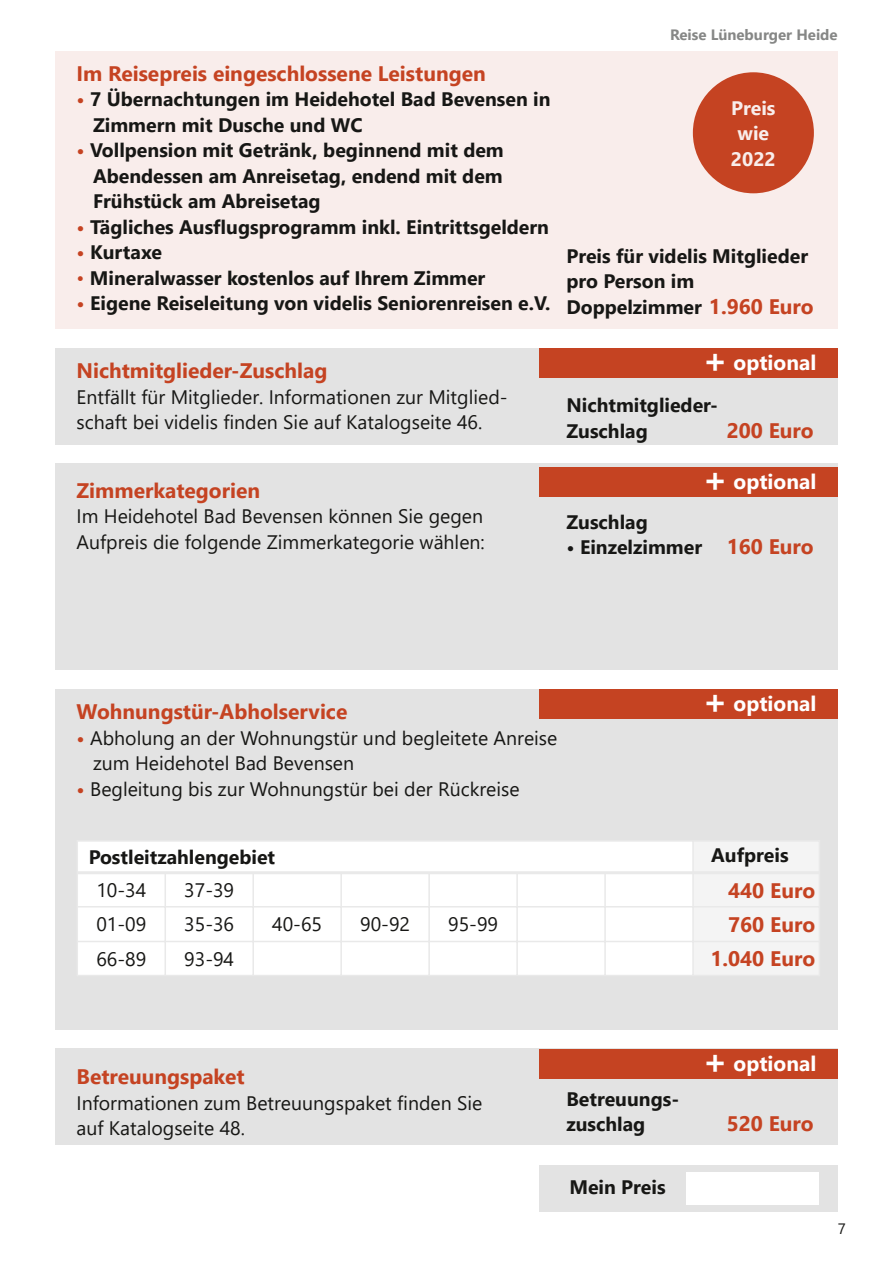
<style>
.page{position:relative;width:893px;height:1263px;background:#fff}
.page>*{position:absolute;margin:0;border:0;box-sizing:border-box;transform-origin:0 0}
.t1{font:700 21px "Segoe UI";color:#c54322}
.t2{font:700 21px "Segoe UI";color:#fff}
.t3{font:700 19.5px/25.5px "Segoe UI";color:#171715}
.t4{font:19.5px/25.5px "Segoe UI";color:#171715}
.t5{font:700 19.5px/25.5px "Segoe UI";color:#f9edeb;text-align:center}
.t6{font:700 15px "Segoe UI";color:#868786}
.t7{font:15px "Segoe UI";color:#171715}
.s1{color:#c54322}
.s2{font-weight:400;color:#c54322}
.s3{font-size:21px;color:#c54322}
.s4{font-size:36px}
.s5{font-weight:700;color:#c54322}
</style>
<div class="page">
<hr style="left:0;top:992px;width:1px;height:271px;background:#c54322">
<div style="left:55px;top:51px;width:783px;height:278px;background:#f9edeb"></div>
<div style="left:55px;top:348px;width:783px;height:97px;background:#e3e3e3"></div>
<div style="left:55px;top:463px;width:783px;height:207px;background:#e3e3e3"></div>
<div style="left:55px;top:689px;width:783px;height:340px;background:#e3e3e3"></div>
<div style="left:78px;top:842px;width:614px;height:133px;background:#fff"></div>
<div style="left:693px;top:841px;width:126px;height:134px;background:#f4f4f4"></div>
<hr style="left:77px;top:840px;width:1px;height:136px;background:#e9e9e9">
<hr style="left:819px;top:840px;width:1px;height:136px;background:#e9e9e9">
<hr style="left:692px;top:841px;width:2px;height:134px;background:#e9e9e9">
<hr style="left:164px;top:873px;width:2px;height:102px;background:#e9e9e9">
<hr style="left:252px;top:873px;width:2px;height:102px;background:#e9e9e9">
<hr style="left:340px;top:873px;width:2px;height:102px;background:#e9e9e9">
<hr style="left:428px;top:873px;width:2px;height:102px;background:#e9e9e9">
<hr style="left:516px;top:873px;width:2px;height:102px;background:#e9e9e9">
<hr style="left:604px;top:873px;width:2px;height:102px;background:#e9e9e9">
<hr style="left:77px;top:840px;width:742px;height:2px;background:#e9e9e9">
<hr style="left:77px;top:906px;width:742px;height:1px;background:#e9e9e9">
<hr style="left:77px;top:941px;width:742px;height:1px;background:#e9e9e9">
<hr style="left:77px;top:975px;width:742px;height:1px;background:#e9e9e9">
<hr style="left:77px;top:871px;width:742px;height:3px;background:#e9e9e9">
<div style="left:55px;top:1049px;width:783px;height:96px;background:#e3e3e3"></div>
<div style="left:539px;top:1165px;width:298px;height:47px;background:#e3e3e3"></div>
<div style="left:539px;top:689px;width:299px;height:30px;background:#c54322"></div>
<div style="left:539px;top:467px;width:299px;height:30px;background:#c54322"></div>
<div style="left:539px;top:348px;width:299px;height:30px;background:#c54322"></div>
<div style="left:539px;top:1049px;width:299px;height:29px;background:#c54322"></div>
<div style="left:686px;top:1171px;width:133px;height:33px;background:#fff"></div>
<div style="left:693px;top:72px;width:121px;height:121px;background:#c54322;border-radius:50%"></div>
<p class="t1" style="left:77px;top:66px;width:411px">Im Reisepreis eingeschlossene Leistungen</p>
<p class="t3" style="left:93px;top:89px;width:459px;text-indent:-16px"><span class="s1">•</span> 7 Übernachtungen im Heidehotel Bad Bevensen in<br>Zimmern mit Dusche und WC</p>
<p class="t3" style="left:93px;top:140px;width:412px;text-align:justify;text-indent:-16px"><span class="s1">•</span> Vollpension mit Getränk, beginnend mit dem Abendessen am Anreisetag, endend mit dem Frühstück am Abreisetag</p>
<p class="t3" style="left:77px;top:216px;width:474px"><span class="s1">•</span> Tägliches Ausflugsprogramm inkl. Eintrittsgeldern</p>
<p class="t3" style="left:77px;top:242px;width:87px"><span class="s1">•</span> Kurtaxe</p>
<p class="t3" style="left:77px;top:267px;width:410px"><span class="s2">•</span> Mineralwasser kostenlos auf Ihrem Zimmer</p>
<p class="t3" style="left:77px;top:293px;width:475px"><span class="s1">•</span> Eigene Reiseleitung von videlis Seniorenreisen e.V.</p>
<p class="t1" style="left:77px;top:363px;width:252px">Nichtmitglieder-Zuschlag</p>
<p class="t4" style="left:77px;top:386px;width:433px">Entfällt für Mitglieder. Informationen zur Mitglied&shy;schaft bei videlis finden Sie auf Katalogseite 46.</p>
<p class="t1" style="left:77px;top:482px;width:185px">Zimmerkategorien</p>
<p class="t4" style="left:77px;top:505px;width:410px">Im Heidehotel Bad Bevensen können Sie gegen<br>Aufpreis die folgende Zimmerkategorie wählen:</p>
<p class="t6" style="left:670px;top:29px;width:169px">Reise Lüneburger Heide</p>
<p class="t5" style="left:731px;top:97px;width:46px">Preis wie<br>2022</p>
<p class="t3" style="left:566px;top:245px;width:249px">Preis für videlis Mitglieder pro Person im<br>Doppelzimmer <span class="s3">1.960 Euro</span></p>
<p class="t2" style="left:702px;top:355px;width:116px"><span class="s4">+</span> optional</p>
<p class="t3" style="left:566px;top:394px;width:153px">Nichtmitglieder-<br>Zuschlag</p>
<p class="t1" style="left:727px;top:422px;width:89px">200 Euro</p>
<p class="t2" style="left:702px;top:474px;width:116px"><span class="s4">+</span> optional</p>
<p class="t3" style="left:566px;top:511px;width:83px">Zuschlag</p>
<p class="t3" style="left:566px;top:537px;width:249px">• Einzelzimmer <span class="s3">160 Euro</span></p>
<p class="t1" style="left:77px;top:704px;width:272px">Wohnungstür-Abholservice</p>
<p class="t4" style="left:93px;top:727px;width:466px;text-indent:-16px"><span class="s5">•</span> Abholung an der Wohnungstür und begleitete Anreise zum Heidehotel Bad Bevensen</p>
<p class="t4" style="left:77px;top:778px;width:445px"><span class="s5">•</span> Begleitung bis zur Wohnungstür bei der Rückreise</p>
<p class="t2" style="left:702px;top:696px;width:116px"><span class="s4">+</span> optional</p>
<p class="t3" style="left:89px;top:846px;width:188px">Postleitzahlengebiet</p>
<p class="t3" style="left:711px;top:844px;width:79px">Aufpreis</p>
<p class="t4" style="left:96px;top:879px;width:51px">10-34</p>
<p class="t4" style="left:184px;top:879px;width:51px">37-39</p>
<p class="t1" style="left:728px;top:882px;width:89px">440 Euro</p>
<p class="t4" style="left:96px;top:913px;width:51px">01-09</p>
<p class="t4" style="left:184px;top:913px;width:51px">35-36</p>
<p class="t4" style="left:272px;top:913px;width:51px">40-65</p>
<p class="t4" style="left:360px;top:913px;width:51px">90-92</p>
<p class="t4" style="left:448px;top:913px;width:51px">95-99</p>
<p class="t1" style="left:728px;top:917px;width:89px">760 Euro</p>
<p class="t4" style="left:96px;top:948px;width:51px">66-89</p>
<p class="t4" style="left:184px;top:948px;width:51px">93-94</p>
<p class="t1" style="left:710px;top:951px;width:106px">1.040 Euro</p>
<p class="t1" style="left:77px;top:1069px;width:170px">Betreuungspaket</p>
<p class="t4" style="left:77px;top:1092px;width:407px">Informationen zum Betreuungspaket finden Sie auf Katalogseite 48.</p>
<p class="t3" style="left:566px;top:1088px;width:114px">Betreuungs&shy;zuschlag</p>
<p class="t3" style="left:569px;top:1176px;width:98px">Mein Preis</p>
<p class="t2" style="left:702px;top:1055px;width:116px"><span class="s4">+</span> optional</p>
<p class="t1" style="left:727px;top:1116px;width:89px">520 Euro</p>
<p class="t7" style="left:838px;top:1223px;width:10px">7</p>
</div>
